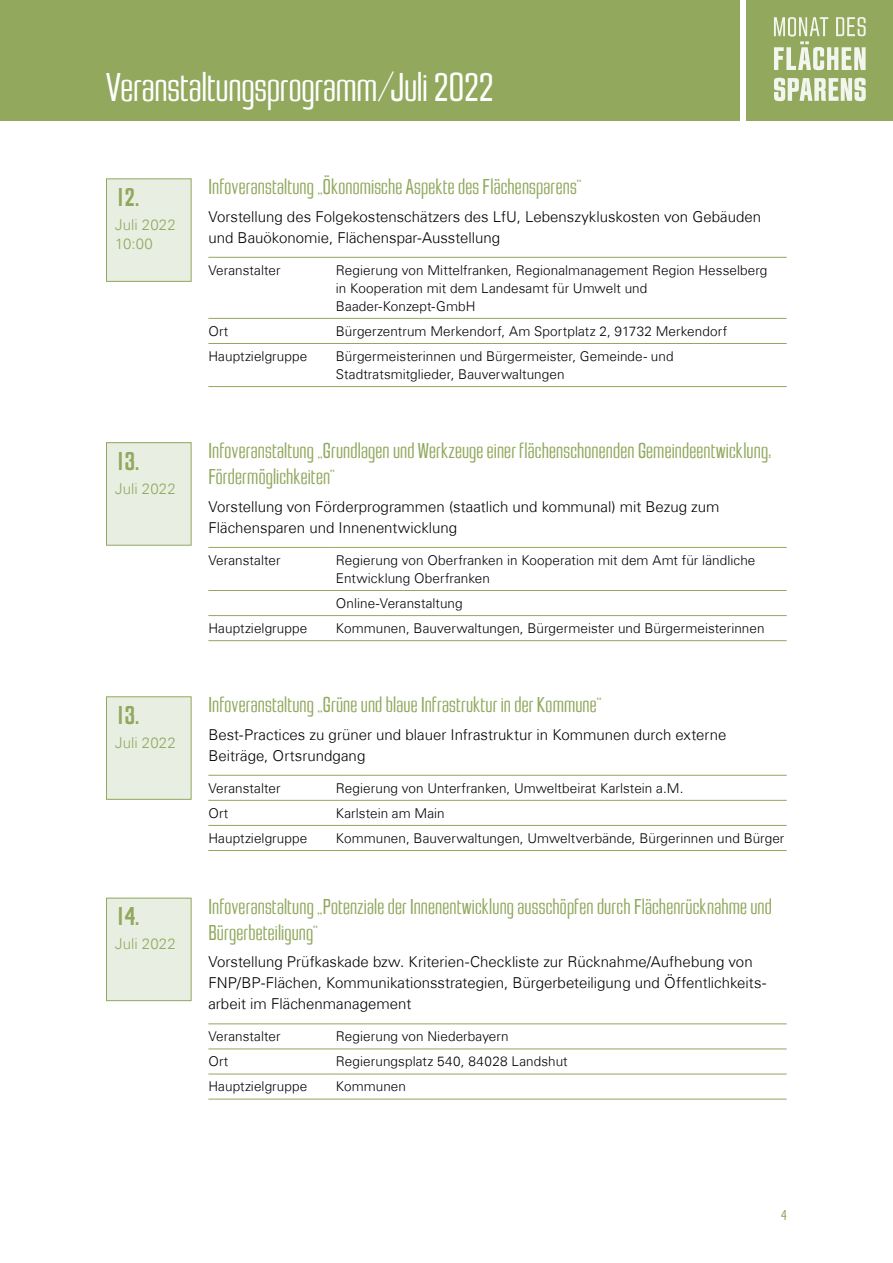
<style>
.page{position:relative;width:893px;height:1263px;background:#fff}
.page>*{position:absolute;margin:0;border:0;box-sizing:border-box;transform-origin:0 0}
.t1{font:300 42px "Jay Gothic URW";letter-spacing:-.005em;color:#fff}
.Verwendet_Standard{font:27px "Jay Gothic URW";letter-spacing:-.06em;color:#91a85d}
.Verwendet_H2_Programm{font:300 22.5px/26.2px "Jay Gothic URW";letter-spacing:.005em;color:#91a85d}
.Verwendet_Programmbeschreibung{font:300 15px/21px "Univers Com 45";color:#000}
.Verwendet_Standard-2{font:300 15px/19.5px "Univers Com 45";letter-spacing:.005em;color:#91a85d}
.t2{font:300 15px "Jay Gothic URW";color:#91a85d}
.Verwendet_Programm_Tabelle{font:300 13.5px/18px "Univers Com 45";letter-spacing:.005em;color:#000}
</style>
<div class="page">
<hr style="left:208px;top:257px;width:128px;height:1px;background:#91a85d">
<hr style="left:336px;top:257px;width:451px;height:1px;background:#91a85d">
<hr style="left:208px;top:318px;width:128px;height:1px;background:#91a85d">
<hr style="left:336px;top:318px;width:451px;height:1px;background:#91a85d">
<hr style="left:208px;top:343px;width:128px;height:1px;background:#91a85d">
<hr style="left:336px;top:343px;width:451px;height:1px;background:#91a85d">
<hr style="left:208px;top:386px;width:128px;height:1px;background:#91a85d">
<hr style="left:336px;top:386px;width:451px;height:1px;background:#91a85d">
<hr style="left:208px;top:547px;width:128px;height:1px;background:#91a85d">
<hr style="left:336px;top:547px;width:451px;height:1px;background:#91a85d">
<hr style="left:208px;top:590px;width:128px;height:1px;background:#91a85d">
<hr style="left:336px;top:590px;width:451px;height:1px;background:#91a85d">
<hr style="left:208px;top:615px;width:128px;height:1px;background:#91a85d">
<hr style="left:336px;top:615px;width:451px;height:1px;background:#91a85d">
<hr style="left:208px;top:640px;width:128px;height:1px;background:#91a85d">
<hr style="left:336px;top:640px;width:451px;height:1px;background:#91a85d">
<hr style="left:208px;top:775px;width:128px;height:1px;background:#91a85d">
<hr style="left:336px;top:775px;width:451px;height:1px;background:#91a85d">
<hr style="left:208px;top:800px;width:128px;height:1px;background:#91a85d">
<hr style="left:336px;top:800px;width:451px;height:1px;background:#91a85d">
<hr style="left:208px;top:825px;width:128px;height:1px;background:#91a85d">
<hr style="left:336px;top:825px;width:451px;height:1px;background:#91a85d">
<hr style="left:208px;top:850px;width:128px;height:1px;background:#91a85d">
<hr style="left:336px;top:850px;width:451px;height:1px;background:#91a85d">
<hr style="left:208px;top:1023px;width:128px;height:1px;background:#91a85d">
<hr style="left:336px;top:1023px;width:451px;height:1px;background:#91a85d">
<hr style="left:208px;top:1049px;width:128px;height:1px;background:#91a85d">
<hr style="left:336px;top:1049px;width:451px;height:1px;background:#91a85d">
<hr style="left:208px;top:1074px;width:128px;height:1px;background:#91a85d">
<hr style="left:336px;top:1074px;width:451px;height:1px;background:#91a85d">
<hr style="left:208px;top:1099px;width:128px;height:1px;background:#91a85d">
<hr style="left:336px;top:1099px;width:451px;height:1px;background:#91a85d">
<div style="left:0;top:0;width:739px;height:120px;background:#91a85d"></div>
<div style="left:747px;top:0;width:146px;height:120px;background:#91a85d"></div>
<div style="left:107px;top:179px;width:84px;height:102px;background:#e9eee3"></div>
<div style="left:106px;top:179px;width:85px;height:103px;border:1px solid #91a85d"></div>
<div style="left:107px;top:443px;width:84px;height:102px;background:#e9eee3"></div>
<div style="left:106px;top:442px;width:85px;height:103px;border:1px solid #91a85d"></div>
<div style="left:107px;top:697px;width:84px;height:102px;background:#e9eee3"></div>
<div style="left:106px;top:696px;width:85px;height:103px;border:1px solid #91a85d"></div>
<div style="left:107px;top:898px;width:84px;height:103px;background:#e9eee3"></div>
<div style="left:106px;top:898px;width:85px;height:103px;border:1px solid #91a85d"></div>
<svg style="left:774px;top:17px;width:92px;height:53px"></svg>
<svg style="left:774px;top:78px;width:92px;height:23px"></svg>
<h1 class="t1" style="left:106px;top:64px;width:389px">Veranstaltungsprogramm/Juli 2022</h1>
<h1 class="Verwendet_Standard" style="left:115px;top:183px;width:25px">12.</h1>
<h1 class="Verwendet_Standard-2" style="left:115px;top:215px;width:62px">Juli 2022<br>10:00</h1>
<h1 class="Verwendet_Standard" style="left:115px;top:446px;width:26px">13.</h1>
<h1 class="Verwendet_Standard-2" style="left:115px;top:479px;width:62px">Juli 2022</h1>
<h1 class="Verwendet_Standard" style="left:115px;top:700px;width:26px">13.</h1>
<h1 class="Verwendet_Standard-2" style="left:115px;top:733px;width:62px">Juli 2022</h1>
<h1 class="Verwendet_Standard" style="left:115px;top:902px;width:26px">14.</h1>
<h1 class="Verwendet_Standard-2" style="left:115px;top:934px;width:62px">Juli 2022</h1>
<p class="Verwendet_H2_Programm" style="left:209px;top:174px;width:375px">Infoveranstaltung „Ökonomische Aspekte des Flächensparens“</p>
<p class="Verwendet_Programmbeschreibung" style="left:208px;top:206px;width:554px">Vorstellung des Folgekostenschätzers des LfU, Lebenszykluskosten von Gebäuden und Bauökonomie, Flächenspar-Ausstellung</p>
<p class="Verwendet_Programm_Tabelle" style="left:208px;top:261px;width:74px">Veranstalter</p>
<p class="Verwendet_Programm_Tabelle" style="left:336px;top:261px;width:433px">Regierung von Mittelfranken, Regionalmanagement Region Hesselberg in Kooperation mit dem Landesamt für Umwelt und<br>Baader-Konzept-GmbH</p>
<p class="Verwendet_Programm_Tabelle" style="left:208px;top:322px;width:22px">Ort</p>
<p class="Verwendet_Programm_Tabelle" style="left:336px;top:322px;width:393px">Bürgerzentrum Merkendorf, Am Sportplatz 2, 91732 Merkendorf</p>
<p class="Verwendet_Programm_Tabelle" style="left:208px;top:347px;width:101px">Hauptzielgruppe</p>
<p class="Verwendet_Programm_Tabelle" style="left:336px;top:347px;width:339px">Bürgermeisterinnen und Bürgermeister, Gemeinde- und<br>Stadtratsmitglieder, Bauverwaltungen</p>
<p class="Verwendet_H2_Programm" style="left:208px;top:438px;width:564px">Infoveranstaltung „Grundlagen und Werkzeuge einer flächenschonenden Gemeindeentwicklung:<br>Fördermöglichkeiten“</p>
<p class="Verwendet_Programmbeschreibung" style="left:208px;top:496px;width:513px">Vorstellung von Förderprogrammen (staatlich und kommunal) mit Bezug zum<br>Flächensparen und Innenentwicklung</p>
<p class="Verwendet_Programm_Tabelle" style="left:208px;top:551px;width:74px">Veranstalter</p>
<p class="Verwendet_Programm_Tabelle" style="left:336px;top:551px;width:421px">Regierung von Oberfranken in Kooperation mit dem Amt für ländliche<br>Entwicklung Oberfranken</p>
<p class="Verwendet_Programm_Tabelle" style="left:336px;top:594px;width:128px">Online-Veranstaltung</p>
<p class="Verwendet_Programm_Tabelle" style="left:208px;top:619px;width:101px">Hauptzielgruppe</p>
<p class="Verwendet_Programm_Tabelle" style="left:336px;top:619px;width:430px">Kommunen, Bauverwaltungen, Bürgermeister und Bürgermeisterinnen</p>
<p class="Verwendet_H2_Programm" style="left:209px;top:692px;width:395px">Infoveranstaltung „Grüne und blaue Infrastruktur in der Kommune“</p>
<p class="Verwendet_Programmbeschreibung" style="left:208px;top:724px;width:519px">Best-Practices zu grüner und blauer Infrastruktur in Kommunen durch externe<br>Beiträge, Ortsrundgang</p>
<p class="Verwendet_Programm_Tabelle" style="left:208px;top:779px;width:74px">Veranstalter</p>
<p class="Verwendet_Programm_Tabelle" style="left:336px;top:779px;width:349px">Regierung von Unterfranken, Umweltbeirat Karlstein a.M.</p>
<p class="Verwendet_Programm_Tabelle" style="left:208px;top:804px;width:22px">Ort</p>
<p class="Verwendet_Programm_Tabelle" style="left:336px;top:804px;width:110px">Karlstein am Main</p>
<p class="Verwendet_Programm_Tabelle" style="left:208px;top:829px;width:101px">Hauptzielgruppe</p>
<p class="Verwendet_Programm_Tabelle" style="left:336px;top:829px;width:450px">Kommunen, Bauverwaltungen, Umweltverbände, Bürgerinnen und Bürger</p>
<p class="Verwendet_H2_Programm" style="left:208px;top:893px;width:565px">Infoveranstaltung „Potenziale der Innenentwicklung ausschöpfen durch Flächenrücknahme und<br>Bürgerbeteiligung“</p>
<p class="Verwendet_Programmbeschreibung" style="left:208px;top:951px;width:559px">Vorstellung Prüfkaskade bzw. Kriterien-Checkliste zur Rücknahme/Aufhebung von<br>FNP/BP-Flächen, Kommunikationsstrategien, Bürgerbeteiligung und Öffentlichkeits&shy;arbeit im Flächenmanagement</p>
<p class="Verwendet_Programm_Tabelle" style="left:208px;top:1027px;width:74px">Veranstalter</p>
<p class="Verwendet_Programm_Tabelle" style="left:336px;top:1027px;width:174px">Regierung von Niederbayern</p>
<p class="Verwendet_Programm_Tabelle" style="left:208px;top:1052px;width:22px">Ort</p>
<p class="Verwendet_Programm_Tabelle" style="left:336px;top:1052px;width:233px">Regierungsplatz 540, 84028 Landshut</p>
<p class="Verwendet_Programm_Tabelle" style="left:208px;top:1078px;width:101px">Hauptzielgruppe</p>
<p class="Verwendet_Programm_Tabelle" style="left:336px;top:1078px;width:72px">Kommunen</p>
<p class="t2" style="left:781px;top:1207px;width:7px">4</p>
</div>
